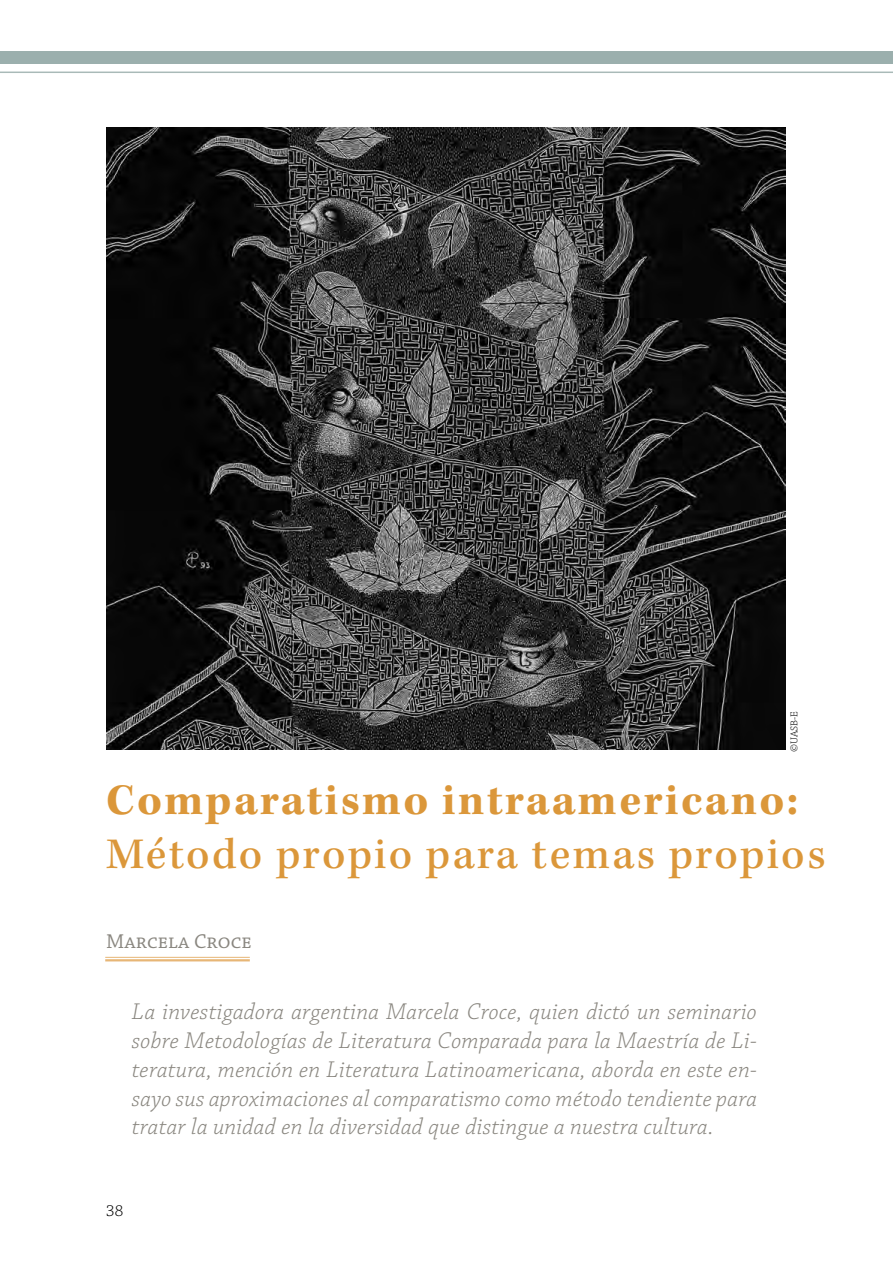
<style>
.page{position:relative;width:893px;height:1263px;background:#fff}
.page>*{position:absolute;margin:0;border:0;box-sizing:border-box;transform-origin:0 0}
.t1{font:500 45px "Kepler Std";letter-spacing:.05em;color:#db973a}
.t2{font:700 45px "Kepler Std";letter-spacing:.05em;color:#db973a}
.t3{font:italic 300 24px/28.8px "Chaparral Pro";letter-spacing:.01em;color:#89867f;text-align:justify}
.t4{font:21px "Chaparral Pro";color:#89867f}
.t5{font:300 16.5px "Chaparral Pro";color:#000}
.t6{font:300 10.5px "Chaparral Pro";color:#000}
</style>
<div class="page">
<img style="left:106px;top:128px;width:680px;height:622px">
<hr style="left:0;top:72px;width:893px;height:1px;background:#a9bab8">
<div style="left:0;top:51px;width:893px;height:13px;background:#9bafad"></div>
<hr style="left:105px;top:957px;width:145px;height:1px;background:#e7b676">
<hr style="left:105px;top:959px;width:145px;height:2px;background:#e7b676">
<p class="t6" style="left:789px;top:752px;width:43px;rotate:-90deg">©UASB-E</p>
<h1 class="t2" style="left:106px;top:774px;width:693px">Comparatismo intraamericano:</h1>
<h1 class="t1" style="left:106px;top:828px;width:721px">Método propio para temas propios</h1>
<p class="t4" style="left:106px;top:930px;width:147px">Marcela Croce</p>
<p class="t3" style="left:132px;top:998px;width:627px">La investigadora argentina Marcela Croce, quien dictó un seminario sobre Metodologías de Literatura Comparada para la Maestría de Li&shy;teratura, mención en Literatura Latinoamericana, aborda en este en&shy;sayo sus aproximaciones al comparatismo como método tendiente para tratar la unidad en la diversidad que distingue a nuestra cultura.</p>
<p class="t5" style="left:106px;top:1202px;width:18px">38</p>
</div>
